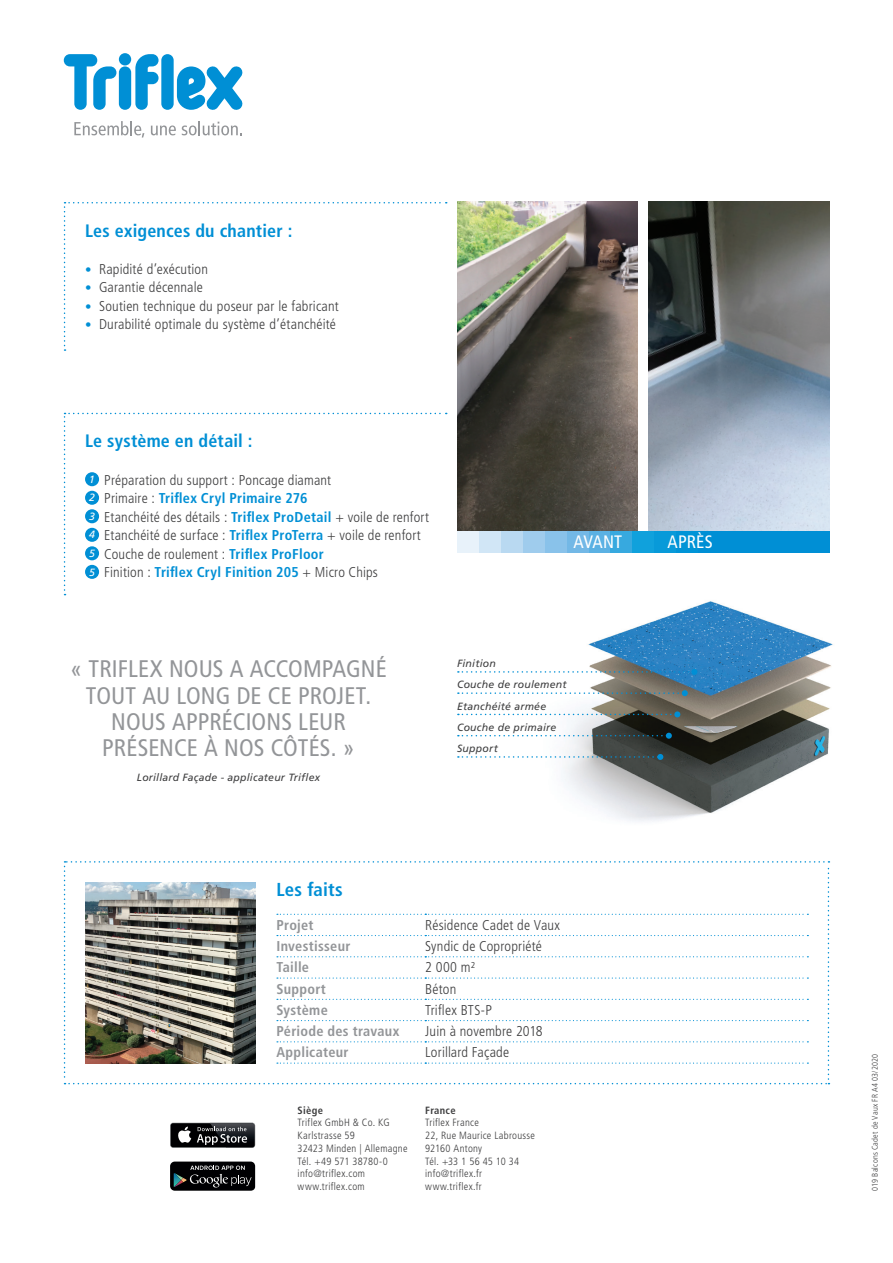
<style>
.page{position:relative;width:893px;height:1263px;background:#fff}
.page>*{position:absolute;margin:0;border:0;box-sizing:border-box;transform-origin:0 0}
.t1{font:condensed 24px/26.4px "Frutiger LT Pro";letter-spacing:.005em;color:#939598;text-align:center}
.t2{font:700 condensed 18.75px "Frutiger LT Pro";letter-spacing:.01em;color:#008fd5}
.t3{font:700 condensed 18px "Frutiger LT Pro";letter-spacing:.01em;color:#008fd5}
.t4{font:condensed 18px "Frutiger LT Pro";letter-spacing:.005em;color:#fff}
.t5{font:300 condensed 14.25px/18.5px "Frutiger LT Pro";letter-spacing:.015em;color:#3e3e3f}
.t6{font:700 condensed 14.25px "Frutiger LT Pro";letter-spacing:.02em;color:#939598}
.t7{font:300 condensed 10.5px/12.8px "Frutiger LT Pro";letter-spacing:.025em;color:#3e3e3f}
.t8{font:italic 10.5px "Frutiger LT Pro";letter-spacing:.02em;color:#3e3e3f}
.t9{font:700 condensed 10.5px "Frutiger LT Pro";letter-spacing:.03em;color:#3e3e3f}
.t10{font:300 condensed 8.25px "Frutiger LT Pro";letter-spacing:.025em;color:#3e3e3f}
.s1{font-size:12.9px;color:#008fd5}
.s2{font-weight:400;font-style:italic;font-stretch:normal;font-size:10.5px;color:#fff}
.s3{font-weight:700;color:#008fd5}
</style>
<div class="page">
<svg style="left:64px;top:54px;width:52px;height:56px"></svg>
<div style="left:119px;top:66px;width:12px;height:44px;background:#008fd5;border-radius:6px"></div>
<div style="left:119px;top:53px;width:12px;height:12px;background:#008fd5;border-radius:50%"></div>
<svg style="left:135px;top:54px;width:24px;height:56px"></svg>
<svg style="left:177px;top:66px;width:65px;height:44px"></svg>
<div style="left:161px;top:54px;width:13px;height:56px;background:#008fd5;border-radius:6px"></div>
<svg style="left:74px;top:121px;width:70px;height:17px"></svg>
<svg style="left:151px;top:125px;width:25px;height:10px"></svg>
<svg style="left:182px;top:121px;width:60px;height:14px"></svg>
<div style="left:170px;top:1123px;width:85px;height:25px;background:#424344;border-radius:3px"></div>
<div style="left:171px;top:1123px;width:84px;height:24px;background:#000002;border-radius:2px"></div>
<svg style="left:178px;top:1126px;width:13px;height:17px"></svg>
<img style="left:210px;top:1147px;width:44px;height:1px">
<img style="left:210px;top:1123px;width:45px;height:24px">
<svg style="left:197px;top:1127px;width:50px;height:18px"></svg>
<div style="left:170px;top:1161px;width:85px;height:30px;background:#000002;border-radius:5px"></div>
<svg style="left:174px;top:1165px;width:78px;height:22px"></svg>
<svg style="left:64px;top:861px;width:765px;height:223px"></svg>
<img style="left:85px;top:882px;width:170px;height:181px">
<svg style="left:64px;top:202px;width:383px;height:149px"></svg>
<img style="left:457px;top:202px;width:181px;height:329px">
<svg style="left:64px;top:413px;width:383px;height:182px"></svg>
<img style="left:648px;top:202px;width:181px;height:329px">
<img style="left:563px;top:601px;width:270px;height:221px">
<svg style="left:458px;top:754px;width:205px;height:6px"></svg>
<svg style="left:458px;top:733px;width:214px;height:6px"></svg>
<svg style="left:458px;top:690px;width:230px;height:6px"></svg>
<svg style="left:458px;top:711px;width:222px;height:6px"></svg>
<svg style="left:458px;top:669px;width:239px;height:6px"></svg>
<div style="left:698px;top:531px;width:131px;height:22px;background:#008fd5"></div>
<div style="left:676px;top:531px;width:22px;height:22px;background:#0094d7"></div>
<div style="left:654px;top:531px;width:22px;height:22px;background:#089ad9"></div>
<div style="left:632px;top:531px;width:22px;height:22px;background:#10a1dc"></div>
<div style="left:610px;top:531px;width:22px;height:22px;background:#37a9df"></div>
<div style="left:588px;top:531px;width:22px;height:22px;background:#5bb1e3"></div>
<div style="left:567px;top:531px;width:21px;height:22px;background:#73b8e6"></div>
<div style="left:545px;top:531px;width:22px;height:22px;background:#89c2ea"></div>
<div style="left:523px;top:531px;width:22px;height:22px;background:#9fcced"></div>
<div style="left:501px;top:531px;width:22px;height:22px;background:#b9d9f1"></div>
<div style="left:479px;top:531px;width:22px;height:22px;background:#d1e6f6"></div>
<div style="left:457px;top:531px;width:22px;height:22px;background:#e8f2fa"></div>
<p class="t3" style="left:85px;top:220px;width:209px">Les exigences du chantier :</p>
<p class="t5" style="left:85px;top:260px;width:125px"><span class="s1">•</span> Rapidité d’exécution</p>
<p class="t5" style="left:85px;top:278px;width:119px"><span class="s1">•</span> Garantie décennale</p>
<p class="t5" style="left:85px;top:297px;width:255px"><span class="s1">•</span> Soutien technique du poseur par le fabricant</p>
<p class="t5" style="left:85px;top:315px;width:252px"><span class="s1">•</span> Durabilité optimale du système d’étanchéité</p>
<p class="t3" style="left:85px;top:431px;width:169px">Le système en détail :</p>
<p class="t5" style="left:89px;top:470px;width:342px"><span class="s2">1</span> Préparation du support : Poncage diamant<br><span class="s2">2</span> Primaire : <span class="s3">Triflex Cryl Primaire 276<br></span><span class="s2">3</span> Etanchéité des détails : <span class="s3">Triflex ProDetail</span> + voile de renfort <span class="s2">4</span> Etanchéité de surface : <span class="s3">Triflex ProTerra</span> + voile de renfort <span class="s2">5</span> Couche de roulement : <span class="s3">Triflex ProFloor<br></span><span class="s2">5</span> Finition : <span class="s3">Triflex Cryl Finition 205</span> + Micro Chips</p>
<p class="t4" style="left:574px;top:531px;width:50px">AVANT</p>
<p class="t4" style="left:667px;top:531px;width:47px">APRÈS</p>
<h1 class="t1" style="left:70px;top:656px;width:318px">« TRIFLEX NOUS A ACCOMPAGNÉ<br>TOUT AU LONG DE CE PROJET.<br>NOUS APPRÉCIONS LEUR<br>PRÉSENCE À NOS CÔTÉS. »</h1>
<p class="t8" style="left:137px;top:771px;width:185px">Lorillard Façade - applicateur Triflex</p>
<p class="t8" style="left:457px;top:657px;width:40px">Finition</p>
<p class="t8" style="left:457px;top:678px;width:111px">Couche de roulement</p>
<p class="t8" style="left:457px;top:700px;width:91px">Etanchéité armée</p>
<p class="t8" style="left:457px;top:721px;width:101px">Couche de primaire</p>
<p class="t8" style="left:457px;top:742px;width:42px">Support</p>
<h2 class="t2" style="left:276px;top:879px;width:68px">Les faits</h2>
<p class="t6" style="left:276px;top:916px;width:39px">Projet</p>
<p class="t5" style="left:425px;top:916px;width:136px">Résidence Cadet de Vaux</p>
<p class="t6" style="left:276px;top:938px;width:76px">Investisseur</p>
<p class="t5" style="left:425px;top:937px;width:118px">Syndic de Copropriété</p>
<p class="t6" style="left:276px;top:959px;width:34px">Taille</p>
<p class="t5" style="left:425px;top:958px;width:51px">2 000 m²</p>
<p class="t6" style="left:276px;top:980px;width:51px">Support</p>
<p class="t5" style="left:425px;top:980px;width:33px">Béton</p>
<p class="t6" style="left:276px;top:1001px;width:53px">Système</p>
<p class="t5" style="left:425px;top:1001px;width:68px">Triflex BTS-P</p>
<p class="t6" style="left:276px;top:1023px;width:124px">Période des travaux</p>
<p class="t5" style="left:425px;top:1022px;width:119px">Juin à novembre 2018</p>
<p class="t6" style="left:276px;top:1044px;width:74px">Applicateur</p>
<p class="t5" style="left:425px;top:1043px;width:85px">Lorillard Façade</p>
<p class="t9" style="left:298px;top:1104px;width:27px">Siège</p>
<p class="t7" style="left:298px;top:1116px;width:111px">Triflex GmbH &amp; Co. KG<br>Karlstrasse 59<br>32423 Minden | Allemagne<br>Tél. +49 571 38780-0 info@triflex.com www.triflex.com</p>
<p class="t9" style="left:425px;top:1103px;width:32px">France</p>
<p class="t7" style="left:425px;top:1116px;width:111px">Triflex France<br>22, Rue Maurice Labrousse<br>92160 Antony<br>Tél. +33 1 56 45 10 34 info@triflex.fr www.triflex.fr</p>
<p class="t10" style="left:870px;top:1191px;width:138px;rotate:-90deg">019 Balcons Cadet de Vaux FR A4 03/2020</p>
</div>
